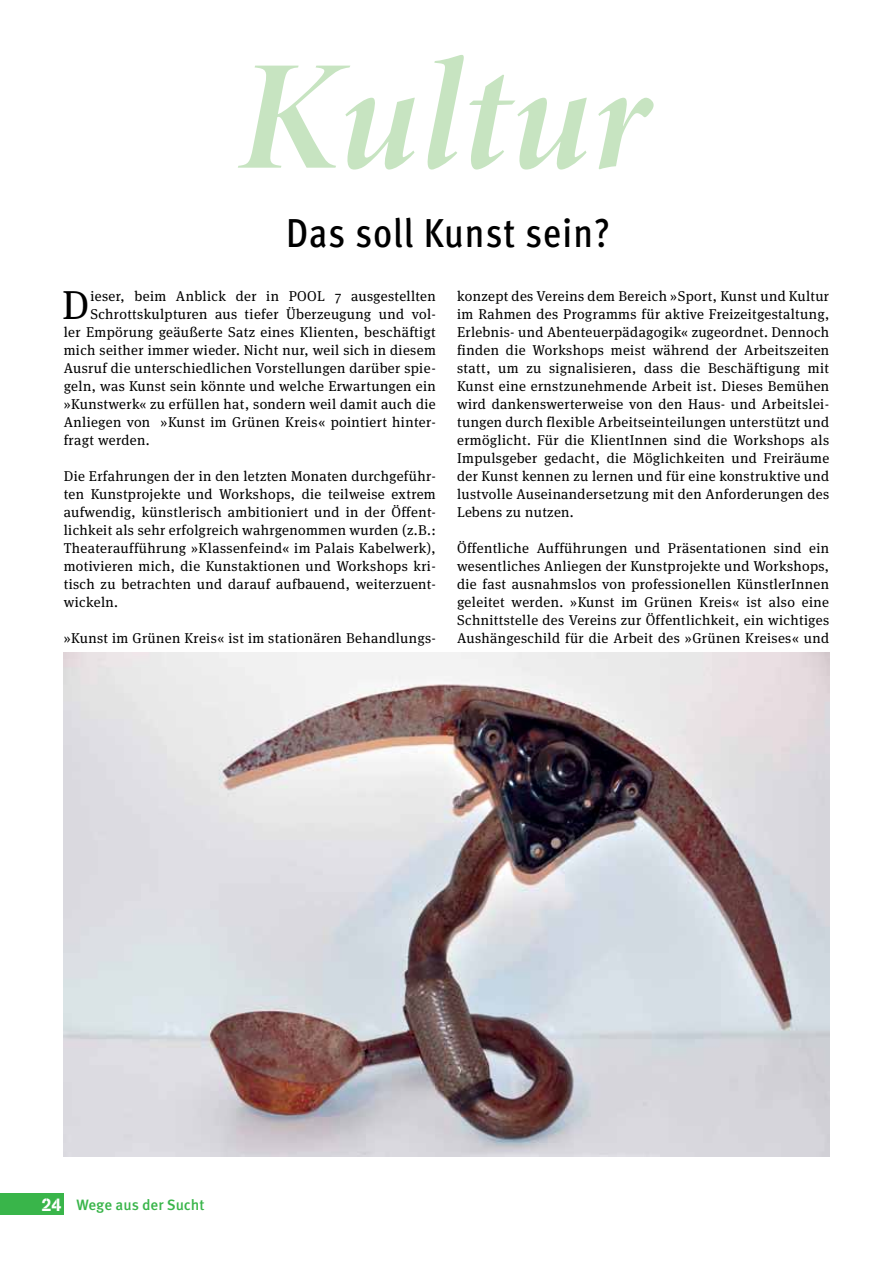
<style>
.page{position:relative;width:893px;height:1263px;background:#fff}
.page>*{position:absolute;margin:0;border:0;box-sizing:border-box;transform-origin:0 0}
.t1{font:157.5px "Minion Pro Bold It Disp";letter-spacing:.01em;color:#c7e4c1}
.t2{font:500 condensed 40.5px "Meta OT";letter-spacing:.025em;color:#000}
.t3{font:40.35px "Meta Serif OT";color:#000}
.t4{font:500 15px "Meta OT";color:#39b54a}
.t5{font:14.25px/18px "Meta Serif OT";letter-spacing:.025em;color:#000;text-align:justify}
.s1{font-family:"AG Book Stencil";font-weight:400;font-size:18px;color:#fff}
</style>
<div class="page">
<div style="left:0;top:1194px;width:64px;height:21px;background:#39b54a"></div>
<img style="left:64px;top:652px;width:765px;height:505px">
<h1 class="t1" style="left:237px;top:12px;width:413px">Kultur</h1>
<h2 class="t2" style="left:286px;top:207px;width:325px">Das soll Kunst sein?</h2>
<h3 class="t3" style="left:62px;top:282px;width:29px">D</h3>
<p class="t5" style="left:90px;top:287px;width:347px">ieser, beim Anblick der in POOL 7 ausgestellten</p>
<p class="t5" style="left:90px;top:305px;width:347px">Schrottskulpturen aus tiefer Überzeugung und vol-</p>
<p class="t5" style="left:64px;top:323px;width:374px">ler Empörung geäußerte Satz eines Klienten, beschäftigt</p>
<p class="t5" style="left:64px;top:341px;width:374px">mich seither immer wieder. Nicht nur, weil sich in diesem</p>
<p class="t5" style="left:64px;top:359px;width:374px">Ausruf die unterschiedlichen Vorstellungen darüber spie-</p>
<p class="t5" style="left:64px;top:377px;width:373px">geln, was Kunst sein könnte und welche Erwartungen ein</p>
<p class="t5" style="left:64px;top:395px;width:374px">»Kunstwerk« zu erfüllen hat, sondern weil damit auch die</p>
<p class="t5" style="left:64px;top:413px;width:374px">Anliegen von »Kunst im Grünen Kreis« pointiert hinter-</p>
<p class="t5" style="left:64px;top:431px;width:87px">fragt werden.</p>
<p class="t5" style="left:64px;top:467px;width:374px">Die Erfahrungen der in den letzten Monaten durchgeführ&shy;ten Kunstprojekte und Workshops, die teilweise extrem aufwendig, künstlerisch ambitioniert und in der Öffent&shy;lichkeit als sehr erfolgreich wahrgenommen wurden (z.B.:<br>Theateraufführung »Klassenfeind« im Palais Kabelwerk), motivieren mich, die Kunstaktionen und Workshops kri&shy;tisch zu betrachten und darauf aufbauend, weiterzuent&shy;wickeln.</p>
<p class="t5" style="left:64px;top:629px;width:374px">»Kunst im Grünen Kreis« ist im stationären Behandlungs-</p>
<p class="t5" style="left:457px;top:287px;width:374px">konzept des Vereins dem Bereich »Sport, Kunst und Kultur im Rahmen des Programms für aktive Freizeitgestaltung, Erlebnis- und Abenteuerpädagogik« zugeordnet. Dennoch finden die Workshops meist während der Arbeitszeiten statt, um zu signalisieren, dass die Beschäftigung mit Kunst eine ernstzunehmende Arbeit ist. Dieses Bemühen wird dankenswerterweise von den Haus- und Arbeitslei&shy;tungen durch flexible Arbeitseinteilungen unterstützt und ermöglicht. Für die KlientInnen sind die Workshops als Impulsgeber gedacht, die Möglichkeiten und Freiräume der Kunst kennen zu lernen und für eine konstruktive und lustvolle Auseinandersetzung mit den Anforderungen des Lebens zu nutzen.</p>
<p class="t5" style="left:457px;top:539px;width:374px">Öffentliche Aufführungen und Präsentationen sind ein wesentliches Anliegen der Kunstprojekte und Workshops, die fast ausnahmslos von professionellen KünstlerInnen geleitet werden. »Kunst im Grünen Kreis« ist also eine Schnittstelle des Vereins zur Öffentlichkeit, ein wichtiges Aushängeschild für die Arbeit des »Grünen Kreises« und</p>
<p class="t4" style="left:41px;top:1195px;width:165px"><span class="s1">24</span> Wege aus der Sucht</p>
</div>
